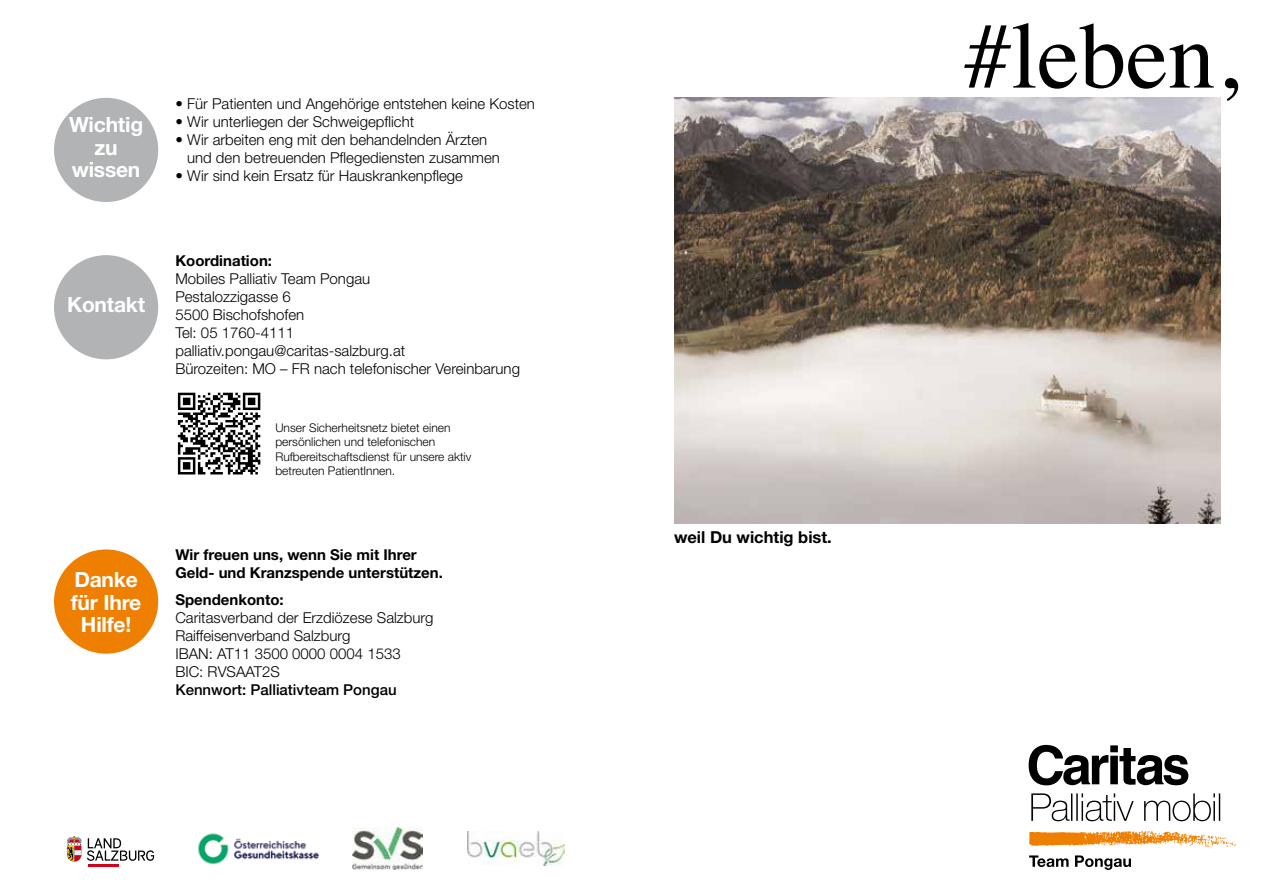
<style>
.page{position:relative;width:1263px;height:893px;background:#fff}
.page>*{position:absolute;margin:0;border:0;box-sizing:border-box;transform-origin:0 0}
.t1{font:94.05px "Times";color:#000}
.t2{font:700 21px/22.5px "Helvetica Neue LT Std";letter-spacing:-.01em;color:#fff;text-align:center}
.t3{font:700 16.5px "Helvetica Neue LT Std";color:#000}
.t4{font:300 15px/18px "Helvetica Neue LT Std";color:#000}
.t5{font:700 15px/18px "Helvetica Neue LT Std";color:#000}
.t6{font:500 15px "Helvetica Neue LT Std";color:#000}
.t7{font:300 12px/14.4px "Helvetica Neue LT Std";color:#000}
</style>
<div class="page">
<img style="left:674px;top:98px;width:546px;height:425px">
<svg style="left:1029px;top:745px;width:159px;height:40px"></svg>
<svg style="left:1029px;top:830px;width:207px;height:17px"></svg>
<svg style="left:1031px;top:793px;width:189px;height:28px"></svg>
<svg style="left:1029px;top:855px;width:102px;height:15px"></svg>
<div style="left:54px;top:255px;width:104px;height:104px;background:#b1b3b4;border-radius:50%"></div>
<div style="left:54px;top:98px;width:104px;height:104px;background:#b1b3b4;border-radius:50%"></div>
<img style="left:468px;top:831px;width:96px;height:34px">
<img style="left:198px;top:833px;width:122px;height:32px">
<img style="left:353px;top:827px;width:69px;height:42px">
<hr style="left:88px;top:864px;width:30px;height:3px;background:#d10019">
<svg style="left:67px;top:836px;width:87px;height:26px"></svg>
<svg style="left:177px;top:392px;width:84px;height:83px"></svg>
<svg style="left:178px;top:393px;width:82px;height:81px"></svg>
<div style="left:54px;top:549px;width:104px;height:105px;background:#ee7f00;border-radius:50%"></div>
<h2 class="t2" style="left:69px;top:113px;width:76px">Wichtig zu wissen</h2>
<h2 class="t2" style="left:67px;top:293px;width:80px">Kontakt</h2>
<h2 class="t2" style="left:71px;top:568px;width:72px">Danke für Ihre<br>Hilfe!</h2>
<p class="t4" style="left:175px;top:94px;width:361px">• Für Patienten und Angehörige entstehen keine Kosten</p>
<p class="t4" style="left:175px;top:112px;width:240px">• Wir unterliegen der Schweigepflicht</p>
<p class="t4" style="left:187px;top:130px;width:314px;text-indent:-12px">• Wir arbeiten eng mit den behandelnden Ärzten und den betreuenden Pflegediensten zusammen</p>
<p class="t4" style="left:175px;top:166px;width:289px">• Wir sind kein Ersatz für Hauskrankenpflege</p>
<p class="t5" style="left:175px;top:251px;width:98px">Koordination:</p>
<p class="t4" style="left:175px;top:269px;width:346px">Mobiles Palliativ Team Pongau<br>Pestalozzigasse 6<br>5500 Bischofshofen<br>Tel: 05 1760-4111 palliativ.pongau@caritas-salzburg.at<br>Bürozeiten: MO – FR nach telefonischer Vereinbarung</p>
<p class="t7" style="left:275px;top:420px;width:198px">Unser Sicherheitsnetz bietet einen persönlichen und telefonischen Rufbereitschaftsdienst für unsere aktiv betreuten PatientInnen.</p>
<p class="t5" style="left:175px;top:545px;width:269px">Wir freuen uns, wenn Sie mit Ihrer<br>Geld- und Kranzspende unterstützen.</p>
<p class="t5" style="left:175px;top:590px;width:110px">Spendenkonto:</p>
<p class="t4" style="left:175px;top:608px;width:260px">Caritasverband der Erzdiözese Salzburg<br>Raiffeisenverband Salzburg<br>IBAN: AT11 3500 0000 0004 1533<br>BIC: RVSAAT2S</p>
<p class="t6" style="left:175px;top:681px;width:223px">Kennwort: Palliativteam Pongau</p>
<h1 class="t1" style="left:964px;top:-32px;width:276px">#leben,</h1>
<p class="t3" style="left:674px;top:527px;width:159px">weil Du wichtig bist.</p>
</div>
